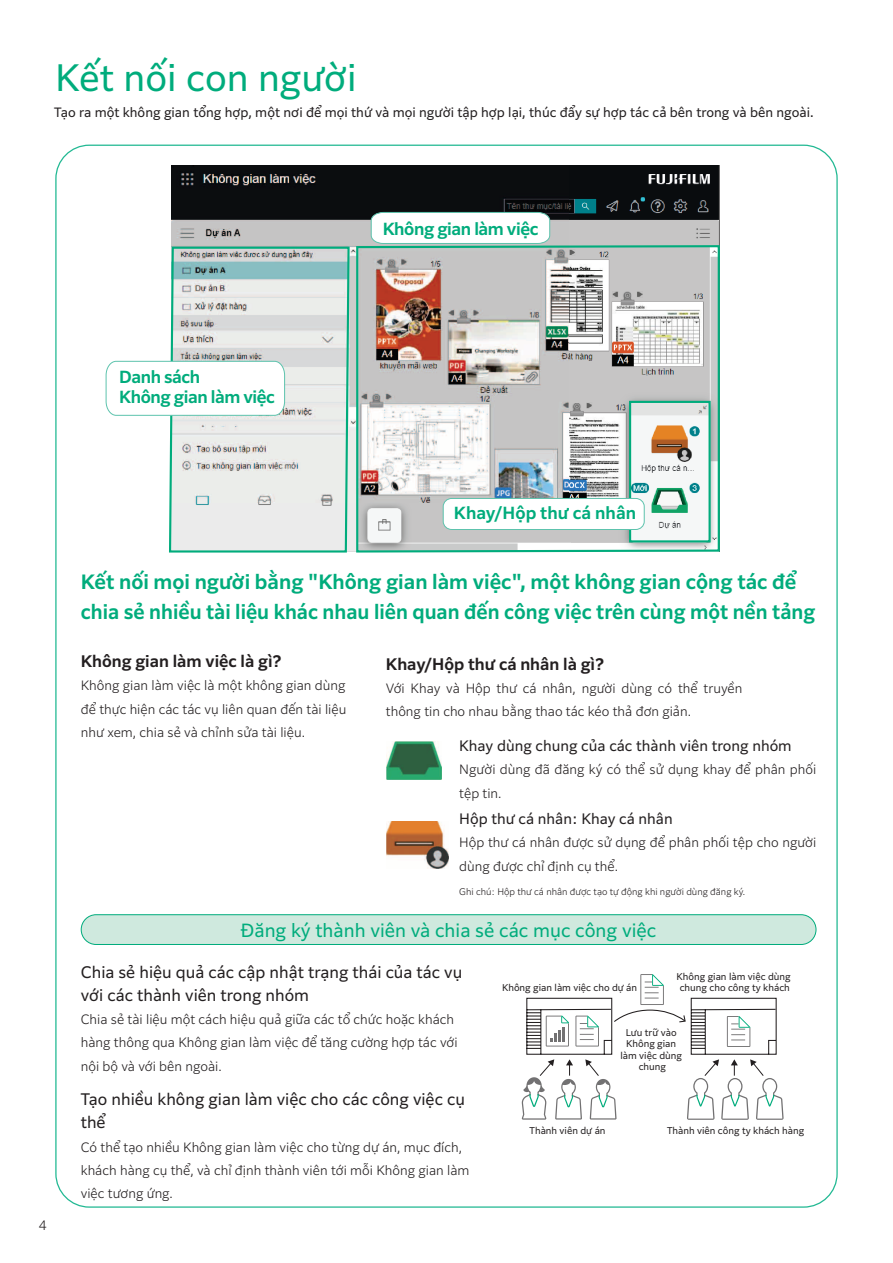
<style>
.page{position:relative;width:893px;height:1263px;background:#fff}
.page>*{position:absolute;margin:0;border:0;box-sizing:border-box;transform-origin:0 0}
.t1{font:36px "Clarimo UDPE";color:#00ac7c}
.t2{font:600 19.5px/30px "Clarimo UDPE";color:#00ac7c}
.t3{font:18px "Clarimo UDPE";color:#00ac7c}
.t4{font:600 16.5px/19.8px "Clarimo UDPE";letter-spacing:-.025em;color:#00ac7c}
.t5{font:600 16.5px "Clarimo UDPE";color:#00ac7c}
.t6{font:15.75px/23.2px "Clarimo UDPE";color:#231f20}
.t7{font:600 15.75px "Clarimo UDPE";color:#231f20}
.t8{font:14.25px "Clarimo UDPE";color:#231f20}
.t9{font:300 12.75px/23.2px "Clarimo UDPE";color:#231f20}
.t10{font:12.75px "Clarimo UDPE";color:#231f20}
.t11{font:9.3px/11.1px "Clarimo UDPE";color:#231f20;text-align:center}
.t12{font:300 9px "Clarimo UDPE";color:#231f20}
</style>
<div class="page">
<div style="left:81px;top:915px;width:735px;height:29px;background:#cfe9de;border-radius:15px"></div>
<div style="left:81px;top:914px;width:735px;height:31px;border:1px solid #00ac7c;border-radius:15px"></div>
<img style="left:172px;top:166px;width:547px;height:386px">
<svg style="left:169px;top:246px;width:182px;height:307px;background:#d3dddb"></svg>
<img style="left:355px;top:244px;width:365px;height:309px">
<svg style="left:105px;top:360px;width:180px;height:56px"></svg>
<div style="left:443px;top:498px;width:201px;height:31px;background:#fff;border-radius:8px"></div>
<div style="left:443px;top:498px;width:202px;height:32px;border:1px solid #5dc3ad;border-radius:8px"></div>
<svg style="left:370px;top:212px;width:181px;height:32px"></svg>
<svg style="left:522px;top:974px;width:262px;height:146px"></svg>
<img style="left:387px;top:741px;width:55px;height:38px">
<img style="left:387px;top:821px;width:61px;height:47px">
<h1 class="t1" style="left:55px;top:63px;width:303px">Kết nối con người</h1>
<p class="t10" style="left:54px;top:108px;width:761px">Tạo ra một không gian tổng hợp, một nơi để mọi thứ và mọi người tập hợp lại, thúc đẩy sự hợp tác cả bên trong và bên ngoài.</p>
<p class="t4" style="left:383px;top:221px;width:157px">Không gian làm việc</p>
<p class="t4" style="left:119px;top:368px;width:157px">Danh sách<br>Không gian làm việc</p>
<p class="t9" style="left:39px;top:1215px;width:10px">4</p>
<p class="t5" style="left:454px;top:507px;width:184px">Khay/Hộp thư cá nhân</p>
<h2 class="t2" style="left:81px;top:569px;width:736px">Kết nối mọi người bằng "Không gian làm việc", một không gian cộng tác để chia sẻ nhiều tài liệu khác nhau liên quan đến công việc trên cùng một nền tảng</h2>
<p class="t7" style="left:81px;top:655px;width:202px">Không gian làm việc là gì?</p>
<p class="t9" style="left:81px;top:675px;width:267px;text-align:justify">Không gian làm việc là một không gian dùng để thực hiện các tác vụ liên quan đến tài liệu như xem, chia sẻ và chỉnh sửa tài liệu.</p>
<p class="t7" style="left:386px;top:658px;width:220px">Khay/Hộp thư cá nhân là gì?</p>
<p class="t9" style="left:386px;top:678px;width:358px">Với Khay và Hộp thư cá nhân, người dùng có thể truyền thông tin cho nhau bằng thao tác kéo thả đơn giản.</p>
<p class="t8" style="left:459px;top:740px;width:334px">Khay dùng chung của các thành viên trong nhóm</p>
<p class="t9" style="left:459px;top:759px;width:359px">Người dùng đã đăng ký có thể sử dụng khay để phân phối tệp tin.</p>
<p class="t8" style="left:459px;top:812px;width:215px">Hộp thư cá nhân: Khay cá nhân</p>
<p class="t9" style="left:459px;top:831px;width:359px;line-height:24px">Hộp thư cá nhân được sử dụng để phân phối tệp cho người dùng được chỉ định cụ thể.</p>
<p class="t12" style="left:459px;top:888px;width:287px">Ghi chú: Hộp thư cá nhân được tạo tự động khi người dùng đăng ký.</p>
<h3 class="t3" style="left:241px;top:923px;width:417px">Đăng ký thành viên và chia sẻ các mục công việc</h3>
<p class="t6" style="left:81px;top:962px;width:383px">Chia sẻ hiệu quả các cập nhật trạng thái của tác vụ với các thành viên trong nhóm</p>
<p class="t9" style="left:81px;top:1009px;width:378px">Chia sẻ tài liệu một cách hiệu quả giữa các tổ chức hoặc khách hàng thông qua Không gian làm việc để tăng cường hợp tác với nội bộ và với bên ngoài.</p>
<p class="t6" style="left:81px;top:1089px;width:386px">Tạo nhiều không gian làm việc cho các công việc cụ thể</p>
<p class="t9" style="left:81px;top:1136px;width:390px">Có thể tạo nhiều Không gian làm việc cho từng dự án, mục đích, khách hàng cụ thể, và chỉ định thành viên tới mỗi Không gian làm việc tương ứng.</p>
<p class="t11" style="left:502px;top:983px;width:137px">Không gian làm việc cho dự án</p>
<p class="t11" style="left:677px;top:972px;width:116px">Không gian làm việc dùng chung cho công ty khách</p>
<p class="t11" style="left:620px;top:1028px;width:63px">Lưu trữ vào<br>Không gian làm việc dùng chung</p>
<p class="t11" style="left:530px;top:1125px;width:78px">Thành viên dự án</p>
<p class="t11" style="left:667px;top:1125px;width:139px">Thành viên công ty khách hàng</p>
</div>
